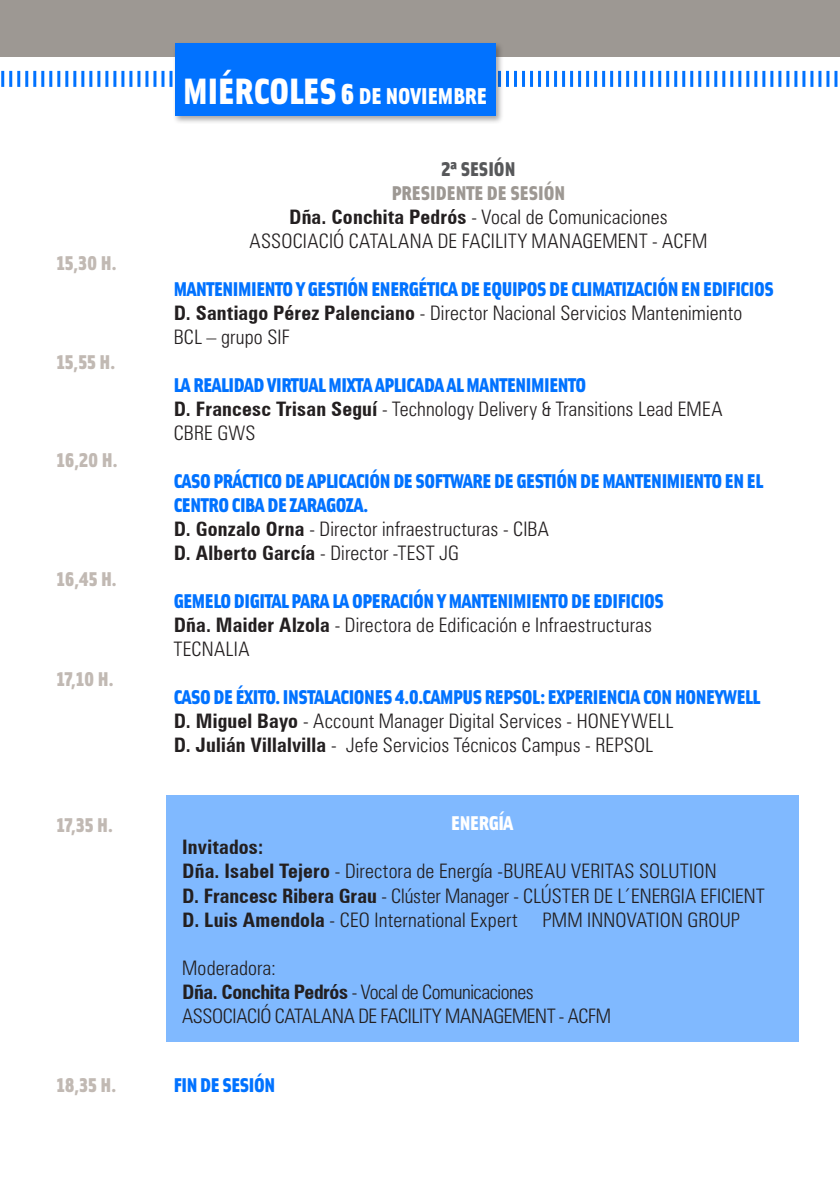
<style>
.page{position:relative;width:840px;height:1191px;background:#fff}
.page>*{position:absolute;margin:0;border:0;box-sizing:border-box;transform-origin:0 0}
.t1{font:900 23px "Solex OT";color:#fff}
.Parrafos_texto{font:300 condensed 20px/24px "Zurich BT";letter-spacing:.01em;color:#231f20}
.titulos{font:900 20px/24px "Solex OT";letter-spacing:-.02em;color:#0172ff}
.titulos-2{font:300 condensed 20px "Zurich BT";letter-spacing:-.02em;color:#231f20}
.t2{font:900 20px "Solex OT";color:#c1b9b3}
.t3{font:900 20px "Solex OT";color:#57585a}
.titulos-3{font:900 20px "Solex OT";letter-spacing:-.02em;color:#fff}
.s1{font-size:36.8px}
.s2{font-size:29px}
.s3{font-family:"Solex OT";font-weight:900;font-stretch:normal;color:#9d9893}
.s4{font-family:"Zurich Bold Condensed BT";font-weight:400;font-stretch:normal}
</style>
<div class="page">
<div style="left:0;top:0;width:839px;height:57px;background:#9d9893"></div>
<svg style="left:1px;top:70px;width:837px;height:17px"></svg>
<div style="left:173px;top:41px;width:331px;height:83px;background:#231f20;opacity:.4"></div>
<div style="left:175px;top:43px;width:320px;height:73px;background:#0172ff"></div>
<div style="left:166px;top:795px;width:631px;height:246px;background:#80b9ff"></div>
<p class="t2" style="left:57px;top:249px;width:61px">15,30 H.</p>
<p class="t2" style="left:57px;top:347px;width:60px">15,55 H.</p>
<p class="t2" style="left:57px;top:446px;width:62px">16,20 H.</p>
<p class="t2" style="left:57px;top:565px;width:61px">16,45 H.</p>
<p class="t2" style="left:57px;top:665px;width:58px">17,10 H.</p>
<p class="t2" style="left:57px;top:811px;width:57px">17,35 H.</p>
<p class="t2" style="left:57px;top:1070px;width:61px">18,35 H.</p>
<p class="t1" style="left:183px;top:80px;width:305px"><span class="s1">MIÉRCOLES</span> <span class="s2">6</span> DE NOVIEMBRE</p>
<p class="t3" style="left:441px;top:155px;width:75px">2ª SESIÓN</p>
<p class="Parrafos_texto" style="left:289px;top:180px;width:380px;text-align:center"><span class="s3">PRESIDENTE DE SESIÓN<br></span><span class="s4">Dña. Conchita Pedrós</span> - Vocal de Comunicaciones</p>
<p class="Parrafos_texto" style="left:249px;top:228px;width:459px">ASSOCIACIÓ CATALANA DE FACILITY MANAGEMENT - ACFM</p>
<p class="titulos" style="left:173px;top:275px;width:601px">MANTENIMIENTO Y GESTIÓN ENERGÉTICA DE EQUIPOS DE CLIMATIZACIÓN EN EDIFICIOS</p>
<p class="Parrafos_texto" style="left:173px;top:300px;width:570px"><span class="s4">D. Santiago Pérez Palenciano</span> - Director Nacional Servicios Mantenimiento</p>
<p class="Parrafos_texto" style="left:173px;top:324px;width:117px">BCL – grupo SIF</p>
<p class="titulos" style="left:173px;top:371px;width:414px">LA REALIDAD VIRTUAL MIXTA APLICADA AL MANTENIMIENTO</p>
<p class="Parrafos_texto" style="left:173px;top:396px;width:550px"><span class="s4">D. Francesc Trisan Seguí</span> - Technology Delivery &amp; Transitions Lead EMEA</p>
<p class="Parrafos_texto" style="left:173px;top:420px;width:83px">CBRE GWS</p>
<p class="titulos" style="left:173px;top:467px;width:590px">CASO PRÁCTICO DE APLICACIÓN DE SOFTWARE DE GESTIÓN DE MANTENIMIENTO EN EL<br>CENTRO CIBA DE ZARAGOZA.</p>
<p class="Parrafos_texto" style="left:173px;top:516px;width:376px"><span class="s4">D. Gonzalo Orna</span> - Director infraestructuras - CIBA<br><span class="s4">D. Alberto García</span> - Director -TEST JG</p>
<p class="titulos" style="left:173px;top:587px;width:491px">GEMELO DIGITAL PARA LA OPERACIÓN Y MANTENIMIENTO DE EDIFICIOS</p>
<p class="Parrafos_texto" style="left:173px;top:612px;width:479px"><span class="s4">Dña. Maider Alzola</span> - Directora de Edificación e Infraestructuras</p>
<p class="Parrafos_texto" style="left:173px;top:636px;width:77px">TECNALIA</p>
<p class="titulos" style="left:173px;top:683px;width:587px">CASO DE ÉXITO. INSTALACIONES 4.0.CAMPUS REPSOL: EXPERIENCIA CON HONEYWELL</p>
<p class="Parrafos_texto" style="left:173px;top:708px;width:501px"><span class="s4">D. Miguel Bayo</span> - Account Manager Digital Services - HONEYWELL<br><span class="s4">D. Julián Villalvilla</span> - Jefe Servicios Técnicos Campus - REPSOL</p>
<p class="titulos-3" style="left:451px;top:809px;width:64px">ENERGÍA</p>
<p class="Parrafos_texto" style="left:182px;top:835px;width:535px"><span class="s4">Invitados:<br>Dña. Isabel Tejero</span> - Directora de Energía -BUREAU VERITAS SOLUTION</p>
<p class="Parrafos_texto" style="left:182px;top:883px;width:583px"><span class="s4">D. Francesc Ribera Grau</span> - Clúster Manager - CLÚSTER DE L´ENERGIA EFICIENT</p>
<p class="Parrafos_texto" style="left:182px;top:907px;width:559px"><span class="s4">D. Luis Amendola</span> - CEO International Expert PMM INNOVATION GROUP</p>
<p class="Parrafos_texto" style="left:182px;top:955px;width:95px">Moderadora:</p>
<p class="titulos-2" style="left:182px;top:979px;width:353px"><span class="s4">Dña. Conchita Pedrós</span> - Vocal de Comunicaciones</p>
<p class="titulos-2" style="left:182px;top:1003px;width:430px">ASSOCIACIÓ CATALANA DE FACILITY MANAGEMENT - ACFM</p>
<p class="titulos" style="left:173px;top:1071px;width:103px">FIN DE SESIÓN</p>
</div>
